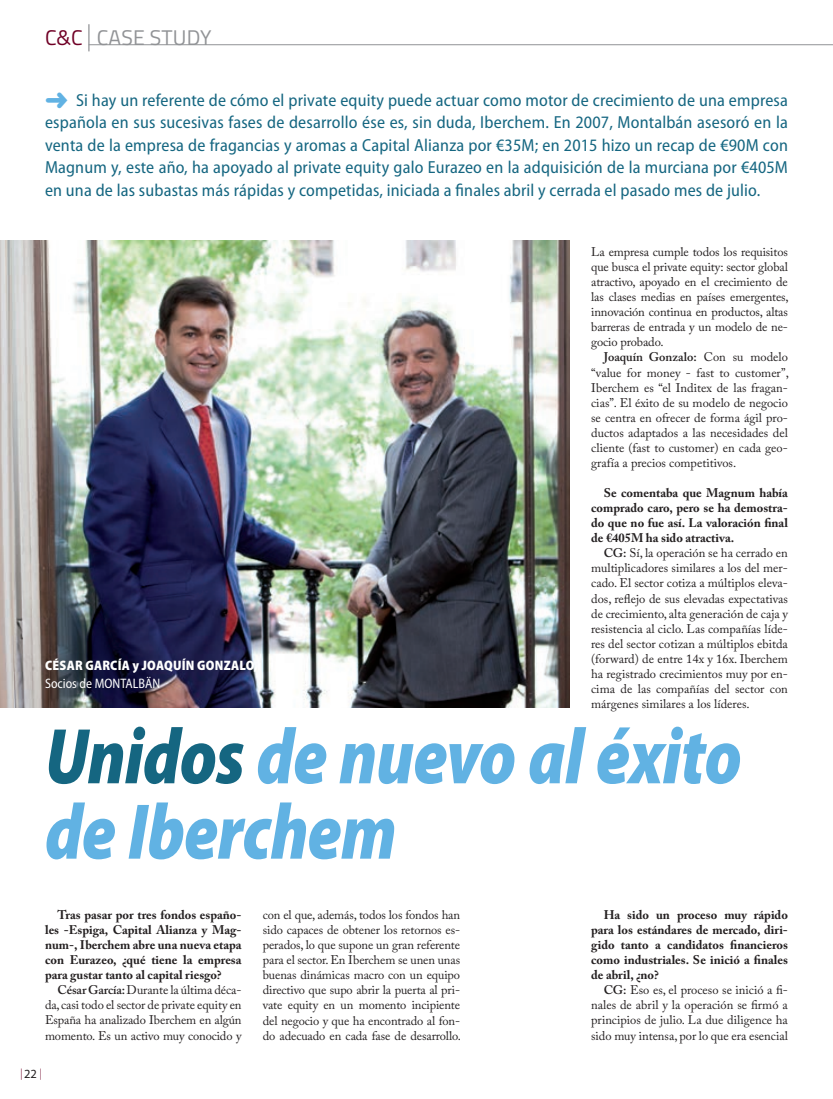
<style>
.page{position:relative;width:833px;height:1099px;background:#fff}
.page>*{position:absolute;margin:0;border:0;box-sizing:border-box;transform-origin:0 0}
.t1{font:italic 900 semi-condensed 79.62px/75.4px "Myriad Pro";letter-spacing:-.01em;color:#61b2e3;scale:.88 1}
.t2{font:21.25px "Titillium";letter-spacing:.01em;color:#919396}
.t3{font:semi-condensed 17.5px/22.5px "Myriad Pro";letter-spacing:.01em;color:#156681;text-align:justify}
.t4{font:900 semi-condensed 13.75px "Myriad Pro";letter-spacing:.02em;color:#fff;scale:.96 1}
.t5{font:semi-condensed 13.75px "Myriad Pro";color:#fff;scale:.95 1}
.t6{font:12.5px/15.1px "Adobe Caslon Pro";letter-spacing:-.005em;color:#231f20;text-align:justify}
.t7{font:700 12.5px/15.1px "Adobe Caslon Pro";color:#231f20;text-align:justify}
.t8{font:300 condensed 11.25px "Myriad Pro";color:#700026}
.s1{color:#700026}
.s2{color:#61b2e3}
.s3{font-weight:600}
.s4{color:#156681}
.s5{font-weight:400;font-stretch:normal;font-size:12.5px;color:#231f20}
</style>
<div class="page">
<hr style="left:88px;top:24px;width:2px;height:27px;background:#919396">
<hr style="left:89px;top:44px;width:744px;height:1px;background:#919396">
<img style="left:0;top:241px;width:570px;height:467px">
<h2 class="t2" style="left:45px;top:22px;width:168px"><span class="s1">C&amp;C</span> CASE STUDY</h2>
<p class="t3" style="left:45px;top:88px;width:744px"><span class="s2">➜</span> Si hay un referente de cómo el private equity puede actuar como motor de crecimiento de una empresa española en sus sucesivas fases de desarrollo ése es, sin duda, Iberchem. En 2007, Montalbán asesoró en la venta de la empresa de fragancias y aromas a Capital Alianza por €35M; en 2015 hizo un recap de €90M con Magnum y, este año, ha apoyado al private equity galo Eurazeo en la adquisición de la murciana por €405M en una de las subastas más rápidas y competidas, iniciada a finales abril y cerrada el pasado mes de julio.</p>
<p class="t4" style="left:45px;top:656px;width:223px">CÉSAR GARCÍA y JOAQUÍN GONZALO,</p>
<p class="t5" style="left:45px;top:675px;width:123px">Socios de MONTALBÄN</p>
<p class="t6" style="left:591px;top:244px;width:199px">La empresa cumple todos los requisitos que busca el private equity: sector global atractivo, apoyado en el crecimiento de las clases medias en países emergentes, innovación continua en productos, altas barreras de entrada y un modelo de ne&shy;gocio probado.</p>
<p class="t6" style="left:591px;top:349px;width:199px;text-indent:12px"><span class="s3">Joaquín Gonzalo:</span> Con su modelo “value for money - fast to customer”, Iberchem es “el Inditex de las fragan&shy;cias”. El éxito de su modelo de negocio se centra en ofrecer de forma ágil pro&shy;ductos adaptados a las necesidades del cliente (fast to customer) en cada geo&shy;grafía a precios competitivos.</p>
<p class="t7" style="left:591px;top:485px;width:198px;text-indent:12px">Se comentaba que Magnum había comprado caro, pero se ha demostra&shy;do que no fue así. La valoración final de €405M ha sido atractiva.</p>
<p class="t6" style="left:591px;top:545px;width:198px;text-indent:12px"><span class="s3">CG:</span> Sí, la operación se ha cerrado en multiplicadores similares a los del mer&shy;cado. El sector cotiza a múltiplos eleva&shy;dos, reflejo de sus elevadas expectativas de crecimiento, alta generación de caja y resistencia al ciclo. Las compañías líde&shy;res del sector cotizan a múltiplos ebitda (forward) de entre 14x y 16x. Iberchem ha registrado crecimientos muy por en&shy;cima de las compañías del sector con márgenes similares a los líderes.</p>
<h1 class="t1" style="left:45px;top:716px;width:793px"><span class="s4">Unidos</span> de nuevo al éxito de Iberchem</h1>
<p class="t7" style="left:45px;top:907px;width:198px;text-indent:12px">Tras pasar por tres fondos españo&shy;les -Espiga, Capital Alianza y Mag&shy;num-, Iberchem abre una nueva etapa con Eurazeo, ¿qué tiene la empresa para gustar tanto al capital riesgo?</p>
<p class="t6" style="left:45px;top:982px;width:198px;text-indent:12px"><span class="s3">César García:</span> Durante la última déca&shy;da, casi todo el sector de private equity en España ha analizado Iberchem en algún momento. Es un activo muy conocido y</p>
<p class="t8" style="left:20px;top:1066px;width:23px">|<span class="s5">22</span>|</p>
<p class="t6" style="left:263px;top:907px;width:200px">con el que, además, todos los fondos han sido capaces de obtener los retornos es&shy;perados, lo que supone un gran referente para el sector. En Iberchem se unen unas buenas dinámicas macro con un equipo directivo que supo abrir la puerta al pri&shy;vate equity en un momento incipiente del negocio y que ha encontrado al fon&shy;do adecuado en cada fase de desarrollo.</p>
<p class="t7" style="left:591px;top:907px;width:198px;text-indent:12px">Ha sido un proceso muy rápido para los estándares de mercado, diri&shy;gido tanto a candidatos financieros como industriales. Se inició a finales de abril, ¿no?</p>
<p class="t6" style="left:591px;top:982px;width:198px;text-indent:12px"><span class="s3">CG:</span> Eso es, el proceso se inició a fi&shy;nales de abril y la operación se firmó a principios de julio. La due diligence ha sido muy intensa, por lo que era esencial</p>
</div>
